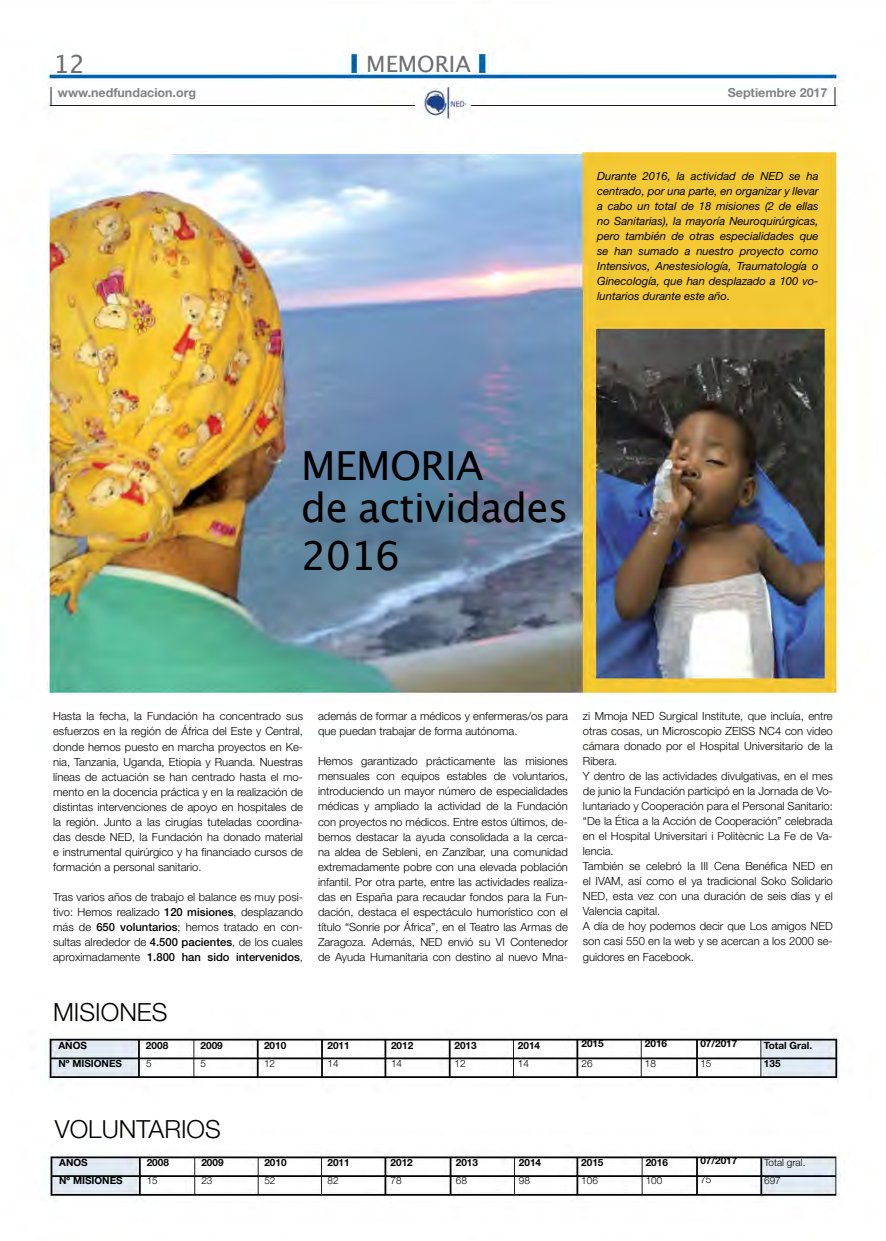
<style>
.page{position:relative;width:886px;height:1241px;background:#fff}
.page>*{position:absolute;margin:0;border:0;box-sizing:border-box;transform-origin:0 0}
.t1{font:40px/42.5px "Lucida Grande";letter-spacing:-.015em;color:#000}
.t2{font:300 25px "Helvetica Neue LT Std";color:#000}
.t3{font:25px "Lucida Grande";color:#6d6e71}
.t4{font:22.5px "Lucida Grande";color:#6d6e71}
.t5{font:700 12.5px "Helvetica Neue LT Std";color:#808285}
.t6{font:300 11.25px/15px "Helvetica Neue LT Std";color:#000;text-align:justify}
.t7{font:italic 11.25px/15px "Helvetica Neue LT Std";color:#000;text-align:justify}
.t8{font:700 10px "Helvetica Neue LT Std";color:#000}
.t9{font:300 10px "Helvetica Neue LT Std";color:#000}
.s1{font-weight:500}
</style>
<div class="page">
<img style="left:45px;top:48px;width:796px;height:1153px">
<h2 class="t3" style="left:53px;top:49px;width:33px">12</h2>
<p class="t5" style="left:58px;top:85px;width:140px">www.nedfundacion.org</p>
<p class="t5" style="left:728px;top:85px;width:101px">Septiembre 2017</p>
<h3 class="t4" style="left:366px;top:51px;width:106px">MEMORIA</h3>
<p class="t7" style="left:597px;top:168px;width:223px">Durante 2016, la actividad de NED se ha centrado, por una parte, en organizar y llevar a cabo un total de 18 misiones (2 de ellas no Sanitarias), la mayoría Neuroquirúrgicas, pero también de otras especialidades que se han sumado a nuestro proyecto como Intensivos, Anestesiología, Traumatología o Ginecología, que han desplazado a 100 vo&shy;luntarios durante este año.</p>
<h1 class="t1" style="left:301px;top:445px;width:269px">MEMORIA<br>de actividades</h1>
<h1 class="t1" style="left:301px;top:535px;width:101px">2016</h1>
<p class="t6" style="left:53px;top:708px;width:251px">Hasta la fecha, la Fundación ha concentrado sus esfuerzos en la región de África del Este y Central, donde hemos puesto en marcha proyectos en Ke&shy;nia, Tanzania, Uganda, Etiopia y Ruanda. Nuestras líneas de actuación se han centrado hasta el mo&shy;mento en la docencia práctica y en la realización de distintas intervenciones de apoyo en hospitales de la región. Junto a las cirugías tuteladas coordina&shy;das desde NED, la Fundación ha donado material e instrumental quirúrgico y ha financiado cursos de formación a personal sanitario.</p>
<p class="t6" style="left:53px;top:888px;width:251px">Tras varios años de trabajo el balance es muy posi&shy;tivo: Hemos realizado <span class="s1">120 misiones</span>, desplazando más de <span class="s1">650 voluntarios</span>; hemos tratado en con&shy;sultas alrededor de <span class="s1">4.500 pacientes</span>, de los cuales aproximadamente <span class="s1">1.800 han sido intervenidos</span>,</p>
<p class="t6" style="left:318px;top:708px;width:251px">además de formar a médicos y enfermeras/os para que puedan trabajar de forma autónoma.</p>
<p class="t6" style="left:318px;top:753px;width:251px">Hemos garantizado prácticamente las misiones mensuales con equipos estables de voluntarios, introduciendo un mayor número de especialidades médicas y ampliado la actividad de la Fundación con proyectos no médicos. Entre estos últimos, de&shy;bemos destacar la ayuda consolidada a la cerca&shy;na aldea de Sebleni, en Zanzíbar, una comunidad extremadamente pobre con una elevada población infantil. Por otra parte, entre las actividades realiza&shy;das en España para recaudar fondos para la Fun&shy;dación, destaca el espectáculo humorístico con el título “Sonríe por África”, en el Teatro las Armas de Zaragoza. Además, NED envió su VI Contenedor de Ayuda Humanitaria con destino al nuevo Mna-</p>
<p class="t6" style="left:583px;top:708px;width:251px;text-align:left">zi Mmoja NED Surgical Institute, que incluía, entre otras cosas, un Microscopio ZEISS NC4 con video cámara donado por el Hospital Universitario de la Ribera.<br>Y dentro de las actividades divulgativas, en el mes de junio la Fundación participó en la Jornada de Vo&shy;luntariado y Cooperación para el Personal Sanitario: “De la Ética a la Acción de Cooperación” celebrada en el Hospital Universitari i Politècnic La Fe de Va&shy;lencia.<br>También se celebró la III Cena Benéfica NED en el IVAM, así como el ya tradicional Soko Solidario NED, esta vez con una duración de seis días y el Valencia capital.<br>A día de hoy podemos decir que Los amigos NED son casi 550 en la web y se acercan a los 2000 se&shy;guidores en Facebook.</p>
<h2 class="t2" style="left:53px;top:996px;width:116px">MISIONES</h2>
<p class="t8" style="left:58px;top:1038px;width:30px">AÑOS</p>
<p class="t8" style="left:146px;top:1038px;width:24px">2008</p>
<p class="t8" style="left:201px;top:1038px;width:24px">2009</p>
<p class="t8" style="left:264px;top:1038px;width:24px">2010</p>
<p class="t8" style="left:327px;top:1038px;width:24px">2011</p>
<p class="t8" style="left:391px;top:1038px;width:24px">2012</p>
<p class="t8" style="left:454px;top:1038px;width:24px">2013</p>
<p class="t8" style="left:518px;top:1038px;width:24px">2014</p>
<p class="t8" style="left:581px;top:1037px;width:24px">2015</p>
<p class="t8" style="left:645px;top:1037px;width:24px">2016</p>
<p class="t8" style="left:700px;top:1037px;width:39px">07/2017</p>
<p class="t8" style="left:764px;top:1038px;width:50px">Total Gral.</p>
<p class="t8" style="left:58px;top:1057px;width:65px">Nº MISIONES</p>
<p class="t9" style="left:146px;top:1057px;width:7px">5</p>
<p class="t9" style="left:201px;top:1057px;width:7px">5</p>
<p class="t9" style="left:264px;top:1057px;width:13px">12</p>
<p class="t9" style="left:327px;top:1057px;width:13px">14</p>
<p class="t9" style="left:391px;top:1057px;width:13px">14</p>
<p class="t9" style="left:454px;top:1057px;width:13px">12</p>
<p class="t9" style="left:518px;top:1057px;width:13px">14</p>
<p class="t9" style="left:581px;top:1057px;width:13px">26</p>
<p class="t9" style="left:645px;top:1057px;width:13px">18</p>
<p class="t9" style="left:700px;top:1057px;width:13px">15</p>
<p class="t8" style="left:764px;top:1057px;width:18px">135</p>
<h2 class="t2" style="left:55px;top:1113px;width:167px">VOLUNTARIOS</h2>
<p class="t8" style="left:59px;top:1155px;width:30px">AÑOS</p>
<p class="t8" style="left:147px;top:1155px;width:24px">2008</p>
<p class="t8" style="left:201px;top:1155px;width:24px">2009</p>
<p class="t8" style="left:264px;top:1155px;width:24px">2010</p>
<p class="t8" style="left:327px;top:1155px;width:24px">2011</p>
<p class="t8" style="left:391px;top:1155px;width:24px">2012</p>
<p class="t8" style="left:456px;top:1155px;width:24px">2013</p>
<p class="t8" style="left:519px;top:1155px;width:24px">2014</p>
<p class="t8" style="left:581px;top:1155px;width:24px">2015</p>
<p class="t8" style="left:646px;top:1155px;width:24px">2016</p>
<p class="t8" style="left:700px;top:1154px;width:39px">07/2017</p>
<p class="t9" style="left:764px;top:1155px;width:43px">Total gral.</p>
<p class="t8" style="left:59px;top:1174px;width:65px">Nº MISIONES</p>
<p class="t9" style="left:147px;top:1174px;width:13px">15</p>
<p class="t9" style="left:201px;top:1174px;width:13px">23</p>
<p class="t9" style="left:264px;top:1174px;width:13px">52</p>
<p class="t9" style="left:327px;top:1174px;width:13px">82</p>
<p class="t9" style="left:391px;top:1174px;width:13px">78</p>
<p class="t9" style="left:456px;top:1174px;width:13px">68</p>
<p class="t9" style="left:519px;top:1174px;width:13px">98</p>
<p class="t9" style="left:581px;top:1174px;width:18px">106</p>
<p class="t9" style="left:646px;top:1174px;width:18px">100</p>
<p class="t9" style="left:700px;top:1172px;width:13px">75</p>
<p class="t9" style="left:764px;top:1174px;width:18px">697</p>
</div>
